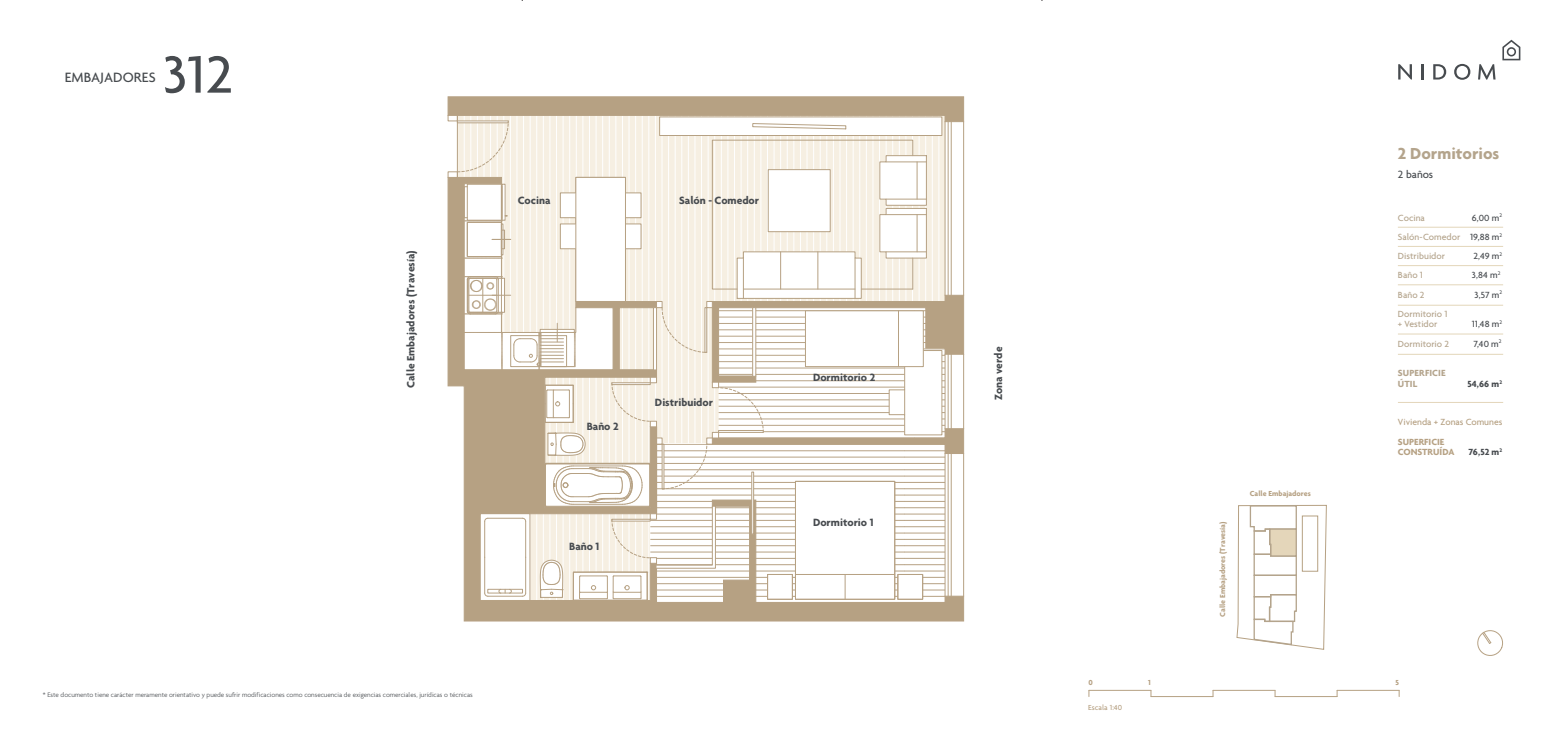
<style>
.page{position:relative;width:1551px;height:737px;background:#fff}
.page>*{position:absolute;margin:0;border:0;box-sizing:border-box;transform-origin:0 0}
.t1{font:500 56.44px "Agenda";color:#474b4f}
.t2{font:700 17.24px "Agenda";color:#b4a48c}
.t3{font:500 14.61px "Agenda";color:#474b4f}
.t4{font:700 11.38px "Agenda";color:#474b4f}
.t5{font:500 11.38px "Agenda";color:#464a4e}
.t6{font:500 9.62px/19.2px "Agenda";color:#b4a48c;text-align:justify}
.t7{font:500 9.62px "Agenda";letter-spacing:-.01em;color:#464a4e}
.t8{font:500 9.62px "Agenda";color:#b6a183}
.t9{font:700 9.62px/10.5px "Agenda";color:#b6a183}
.t10{font:700 9.62px/10.5px "Agenda";letter-spacing:.015em;color:#b4a48c}
.t11{font:700 9.62px "Agenda";color:#464a4e}
.t12{font:700 9.62px "Agenda";color:#474b4f}
.t13{font:500 9.62px "Agenda";color:#45494e}
.t14{font:700 7.88px "Agenda";color:#b6a183}
.t15{font:500 7.88px "Agenda";letter-spacing:.005em;color:#b6a183}
.t16{font:300 7px "Agenda";color:#474b4f}
.s1{color:#464a4e}
</style>
<div class="page">
<svg style="left:1236px;top:504px;width:90px;height:146px"></svg>
<div style="left:463px;top:602px;width:500px;height:19px;background:#b6a183"></div>
<hr style="left:963px;top:122px;width:1px;height:173px;background:#b6a183">
<hr style="left:963px;top:354px;width:1px;height:74px;background:#b6a183">
<hr style="left:963px;top:453px;width:1px;height:143px;background:#b6a183">
<svg style="left:447px;top:96px;width:516px;height:506px"></svg>
<svg style="left:1502px;top:40px;width:18px;height:20px"></svg>
<svg style="left:1421px;top:64px;width:2px;height:15px"></svg>
<svg style="left:1433px;top:64px;width:12px;height:15px"></svg>
<svg style="left:1454px;top:64px;width:16px;height:16px"></svg>
<svg style="left:1478px;top:64px;width:17px;height:16px"></svg>
<svg style="left:1398px;top:64px;width:13px;height:15px"></svg>
<svg style="left:1477px;top:630px;width:26px;height:26px"></svg>
<hr style="left:1397px;top:227px;width:105px;height:1px;background:#e3d6ba">
<hr style="left:1397px;top:246px;width:105px;height:1px;background:#e3d6ba">
<hr style="left:1397px;top:265px;width:105px;height:1px;background:#e3d6ba">
<hr style="left:1397px;top:284px;width:105px;height:1px;background:#e3d6ba">
<hr style="left:1397px;top:305px;width:105px;height:1px;background:#e3d6ba">
<hr style="left:1397px;top:402px;width:105px;height:1px;background:#e3d6ba">
<hr style="left:1397px;top:334px;width:105px;height:1px;background:#e3d6ba">
<hr style="left:1397px;top:354px;width:105px;height:1px;background:#e3d6ba">
<hr style="left:1088px;top:690px;width:62px;height:1px;background:#b6a183">
<hr style="left:1150px;top:696px;width:62px;height:1px;background:#b6a183">
<hr style="left:1212px;top:690px;width:62px;height:1px;background:#b6a183">
<hr style="left:1274px;top:696px;width:62px;height:1px;background:#b6a183">
<hr style="left:1336px;top:690px;width:62px;height:1px;background:#b6a183">
<h3 class="t3" style="left:65px;top:68px;width:92px">EMBAJADORES</h3>
<h1 class="t1" style="left:163px;top:40px;width:71px">312</h1>
<h3 class="t4" style="left:404px;top:388px;width:139px;rotate:-90deg">Calle Embajadores (Travesía)</h3>
<h3 class="t4" style="left:518px;top:193px;width:34px">Cocina</h3>
<h3 class="t4" style="left:679px;top:193px;width:81px">Salón - Comedor</h3>
<h3 class="t4" style="left:586px;top:419px;width:33px">Baño 2</h3>
<h3 class="t4" style="left:655px;top:396px;width:60px">Distribuidor</h3>
<h3 class="t4" style="left:569px;top:539px;width:32px">Baño 1</h3>
<h3 class="t4" style="left:813px;top:371px;width:64px">Dormitorio 2</h3>
<h3 class="t4" style="left:813px;top:515px;width:62px">Dormitorio 1</h3>
<p class="t16" style="left:43px;top:691px;width:431px">* Este documento tiene carácter meramente orientativo y puede sufrir modificaciones como consecuencia de exigencias comerciales, jurídicas o técnicas</p>
<h3 class="t4" style="left:991px;top:400px;width:55px;rotate:-90deg">Zona verde</h3>
<h2 class="t2" style="left:1397px;top:143px;width:103px">2 Dormitorios</h2>
<h3 class="t5" style="left:1397px;top:167px;width:37px">2 baños</h3>
<h3 class="t6" style="left:1397px;top:207px;width:29px">Cocina</h3>
<h3 class="t6" style="left:1397px;top:207px;width:106px;text-indent:74px"><span class="s1">6,00 m</span><sup>2<br></sup>Salón-Comedor <span class="s1">19,88 m</span><sup>2<br></sup>Distribuidor</h3>
<h3 class="t7" style="left:1473px;top:250px;width:30px">2,49 m<sup>2</sup></h3>
<p class="t14" style="left:1217px;top:616px;width:97px;rotate:-90deg">Calle Embajadores (Travesía)</p>
<p class="t14" style="left:1249px;top:489px;width:62px">Calle Embajadores</p>
<h3 class="t6" style="left:1397px;top:265px;width:27px">Baño 1</h3>
<h3 class="t13" style="left:1471px;top:269px;width:30px">3,84 m<sup>2</sup></h3>
<h3 class="t6" style="left:1397px;top:284px;width:28px">Baño 2</h3>
<h3 class="t7" style="left:1474px;top:288px;width:29px">3,57 m<sup>2</sup></h3>
<h3 class="t6" style="left:1397px;top:308px;width:51px;line-height:10.5px">Dormitorio 1 + Vestidor</h3>
<h3 class="t7" style="left:1471px;top:318px;width:32px">11,48 m<sup>2</sup></h3>
<h3 class="t6" style="left:1397px;top:333px;width:53px">Dormitorio 2</h3>
<h3 class="t7" style="left:1473px;top:337px;width:30px">7,40 m<sup>2</sup></h3>
<h3 class="t10" style="left:1397px;top:368px;width:49px">SUPERFICIE<br>ÚTIL</h3>
<h3 class="t11" style="left:1467px;top:378px;width:36px">54,66 m<sup>2</sup></h3>
<h3 class="t8" style="left:1397px;top:416px;width:106px">Vivienda + Zonas Comunes</h3>
<h3 class="t9" style="left:1397px;top:436px;width:58px">SUPERFICIE<br>CONSTRUÍDA</h3>
<h3 class="t12" style="left:1468px;top:446px;width:35px">76,52 m<sup>2</sup></h3>
<p class="t14" style="left:1088px;top:677px;width:6px">0</p>
<p class="t14" style="left:1148px;top:677px;width:4px">1</p>
<p class="t14" style="left:1395px;top:677px;width:5px">5</p>
<p class="t15" style="left:1087px;top:703px;width:36px">Escala 1:40</p>
</div>
